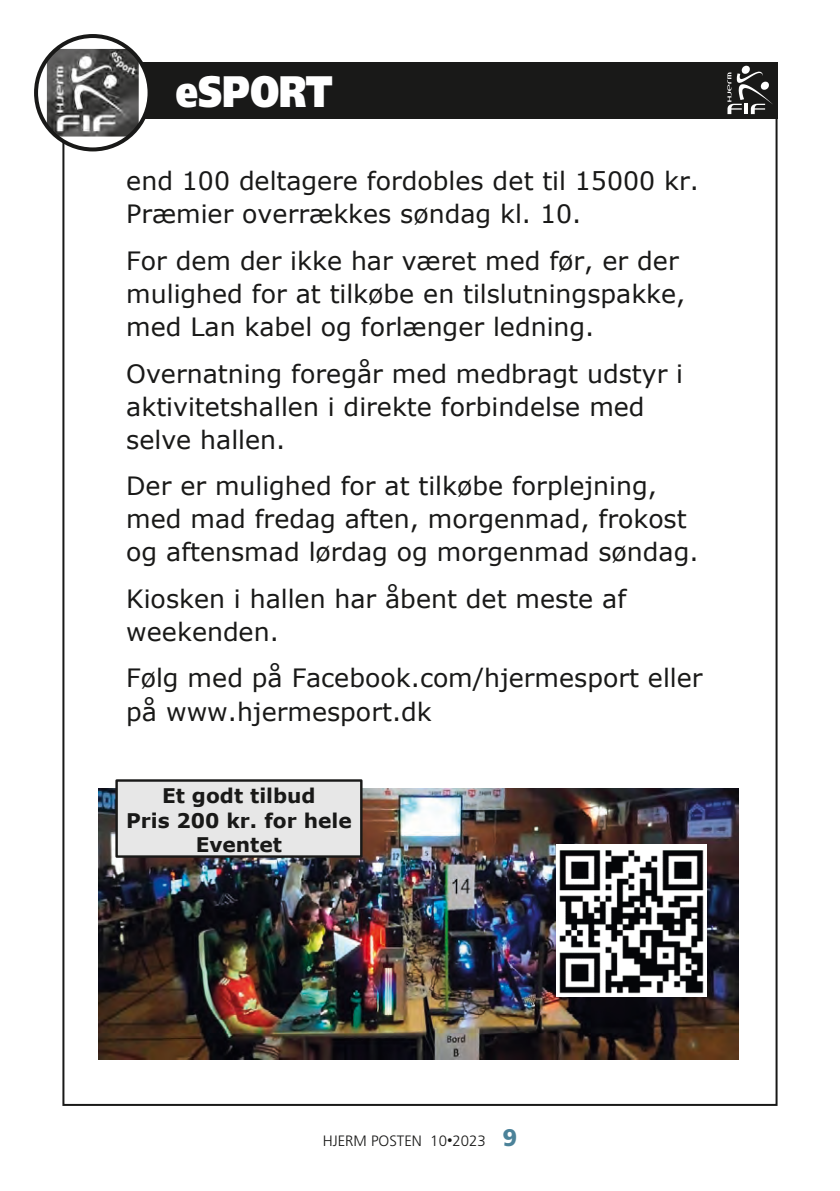
<style>
.page{position:relative;width:840px;height:1191px;background:#fff}
.page>*{position:absolute;margin:0;border:0;box-sizing:border-box;transform-origin:0 0}
.t1{font:900 44px "Frutiger LT Std";color:#fff;scale:.8 1}
.t2{font:25.2px/33px "Verdana";color:#191918}
.t3{font:700 20.2px/24.4px "Verdana";color:#191918;text-align:center}
.t4{font:300 15px "Frutiger LT Std";color:#191918}
.s1{font-size:11px}
.s2{font-weight:900;font-size:24px;color:#4b8299}
</style>
<div class="page">
<div style="left:62px;top:62px;width:715px;height:57px;background:#191918"></div>
<svg style="left:727px;top:65px;width:45px;height:49px"></svg>
<svg style="left:36px;top:36px;width:113px;height:113px"></svg>
<img style="left:47px;top:49px;width:92px;height:88px">
<div style="left:34px;top:34px;width:117px;height:117px;border:4px solid #191918;border-radius:50%"></div>
<img style="left:98px;top:788px;width:639px;height:271px">
<div style="left:116px;top:780px;width:245px;height:76px;background:#e7e7e7"></div>
<div style="left:115px;top:779px;width:247px;height:78px;border:2px solid #191918"></div>
<img style="left:556px;top:844px;width:150px;height:152px">
<h1 class="t1" style="left:176px;top:65px;width:197px">eSPORT</h1>
<p class="t2" style="left:126px;top:165px;width:574px">end 100 deltagere fordobles det til 15000 kr.<br>Præmier overrækkes søndag kl. 10.</p>
<p class="t2" style="left:126px;top:244px;width:560px">For dem der ikke har været med før, er der mulighed for at tilkøbe en tilslutningspakke, med Lan kabel og forlænger ledning.</p>
<p class="t2" style="left:126px;top:357px;width:558px">Overnatning foregår med medbragt udstyr i aktivitetshallen i direkte forbindelse med selve hallen.</p>
<p class="t2" style="left:126px;top:469px;width:573px">Der er mulighed for at tilkøbe forplejning, med mad fredag aften, morgenmad, frokost og aftensmad lørdag og morgenmad søndag.</p>
<p class="t2" style="left:126px;top:582px;width:501px">Kiosken i hallen har åbent det meste af weekenden.</p>
<p class="t2" style="left:126px;top:661px;width:577px">Følg med på Facebook.com/hjermesport eller på www.hjermesport.dk</p>
<p class="t3" style="left:126px;top:783px;width:227px">Et godt tilbud<br>Pris 200 kr. for hele<br>Eventet</p>
<p class="t4" style="left:322px;top:1132px;width:196px">HJERM POSTEN 10<span class="s1">•</span>2023 <span class="s2">9</span></p>
</div>
